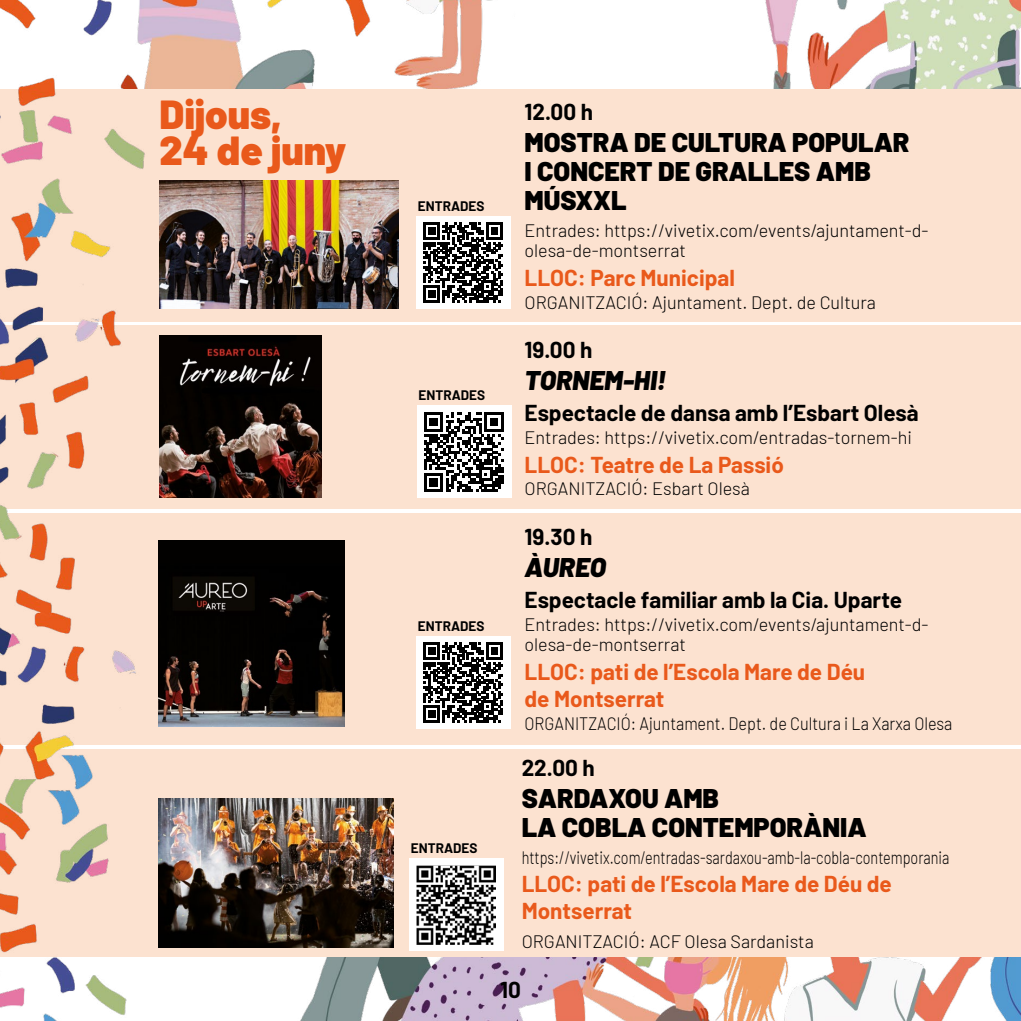
<style>
.page{position:relative;width:1021px;height:1021px;background:#fff}
.page>*{position:absolute;margin:0;border:0;box-sizing:border-box;transform-origin:0 0}
.t1{font:900 40.5px/36px "Barlow";color:#e9591b}
.t2{font:900 27px/29.2px "Barlow";color:#000}
.t3{font:italic 900 27px "Barlow";color:#000}
.t4{font:700 22.5px/27px "Barlow";color:#e9591b}
.t5{font:700 22.5px "Barlow";color:#000}
.t6{font:300 18px/20.2px "Barlow";color:#000}
.t7{font:300 18px "Barlow";color:#000;scale:.8 1}
.t8{font:300 18px "Barlow";color:#000;scale:.9 1}
.t9{font:700 13.5px "Barlow";color:#000}
</style>
<div class="page">
<img style="left:300px;top:957px;width:720px;height:63px">
<div style="left:0;top:749px;width:1020px;height:208px;background:#fce2d0"></div>
<div style="left:0;top:513px;width:1020px;height:231px;background:#fce2d0"></div>
<div style="left:416px;top:636px;width:95px;height:92px;background:#fff"></div>
<svg style="left:423px;top:642px;width:80px;height:80px"></svg>
<img style="left:159px;top:540px;width:185px;height:186px">
<div style="left:0;top:325px;width:1020px;height:183px;background:#fce2d0"></div>
<div style="left:417px;top:406px;width:95px;height:92px;background:#fff"></div>
<svg style="left:424px;top:412px;width:79px;height:80px"></svg>
<img style="left:159px;top:335px;width:162px;height:162px">
<img style="left:159px;top:798px;width:234px;height:149px">
<div style="left:409px;top:858px;width:95px;height:92px;background:#fff"></div>
<img style="left:416px;top:865px;width:80px;height:79px">
<img style="left:159px;top:0;width:861px;height:89px">
<div style="left:0;top:89px;width:1020px;height:233px;background:#fce2d0"></div>
<img style="left:0;top:0;width:159px;height:1020px">
<div style="left:416px;top:216px;width:95px;height:92px;background:#fff"></div>
<svg style="left:423px;top:223px;width:80px;height:79px"></svg>
<img style="left:159px;top:180px;width:239px;height:128px">
<h1 class="t1" style="left:159px;top:94px;width:188px">Dijous,<br>24 de juny</h1>
<p class="t9" style="left:418px;top:196px;width:68px">ENTRADES</p>
<p class="t9" style="left:418px;top:385px;width:68px">ENTRADES</p>
<p class="t9" style="left:418px;top:615px;width:68px">ENTRADES</p>
<p class="t9" style="left:411px;top:838px;width:68px">ENTRADES</p>
<p class="t5" style="left:524px;top:95px;width:70px">12.00 h</p>
<h2 class="t2" style="left:524px;top:126px;width:386px">MOSTRA DE CULTURA POPULAR<br>I CONCERT DE GRALLES AMB<br>MÚSXXL</h2>
<p class="t6" style="left:524px;top:219px;width:405px">Entrades: https://vivetix.com/events/ajuntament-d&shy;olesa-de-montserrat</p>
<p class="t4" style="left:524px;top:263px;width:212px">LLOC: Parc Municipal</p>
<p class="t6" style="left:524px;top:291px;width:353px">ORGANITZACIÓ: Ajuntament. Dept. de Cultura</p>
<p class="t5" style="left:524px;top:333px;width:69px">19.00 h</p>
<h2 class="t3" style="left:524px;top:360px;width:143px">TORNEM-HI!</h2>
<p class="t5" style="left:524px;top:396px;width:395px">Espectacle de dansa amb l’Esbart Olesà</p>
<p class="t6" style="left:524px;top:426px;width:389px">Entrades: https://vivetix.com/entradas-tornem-hi</p>
<p class="t4" style="left:524px;top:449px;width:261px">LLOC: Teatre de La Passió</p>
<p class="t6" style="left:524px;top:477px;width:227px">ORGANITZACIÓ: Esbart Olesà</p>
<p class="t5" style="left:524px;top:520px;width:69px">19.30 h</p>
<h2 class="t3" style="left:524px;top:547px;width:83px">ÀUREO</h2>
<p class="t5" style="left:524px;top:583px;width:379px">Espectacle familiar amb la Cia. Uparte</p>
<p class="t6" style="left:524px;top:613px;width:405px">Entrades: https://vivetix.com/events/ajuntament-d&shy;olesa-de-montserrat</p>
<p class="t4" style="left:524px;top:657px;width:342px">LLOC: pati de l’Escola Mare de Déu de Montserrat</p>
<p class="t8" style="left:524px;top:710px;width:477px">ORGANITZACIÓ: Ajuntament. Dept. de Cultura i La Xarxa Olesa</p>
<p class="t5" style="left:521px;top:751px;width:75px">22.00 h</p>
<h2 class="t2" style="left:521px;top:781px;width:346px">SARDAXOU AMB<br>LA COBLA CONTEMPORÀNIA</h2>
<p class="t7" style="left:521px;top:844px;width:536px">https://vivetix.com/entradas-sardaxou-amb-la-cobla-contemporania</p>
<p class="t4" style="left:521px;top:869px;width:372px">LLOC: pati de l’Escola Mare de Déu de<br>Montserrat</p>
<p class="t6" style="left:521px;top:930px;width:294px">ORGANITZACIÓ: ACF Olesa Sardanista</p>
<p class="t5" style="left:500px;top:973px;width:22px">10</p>
</div>
